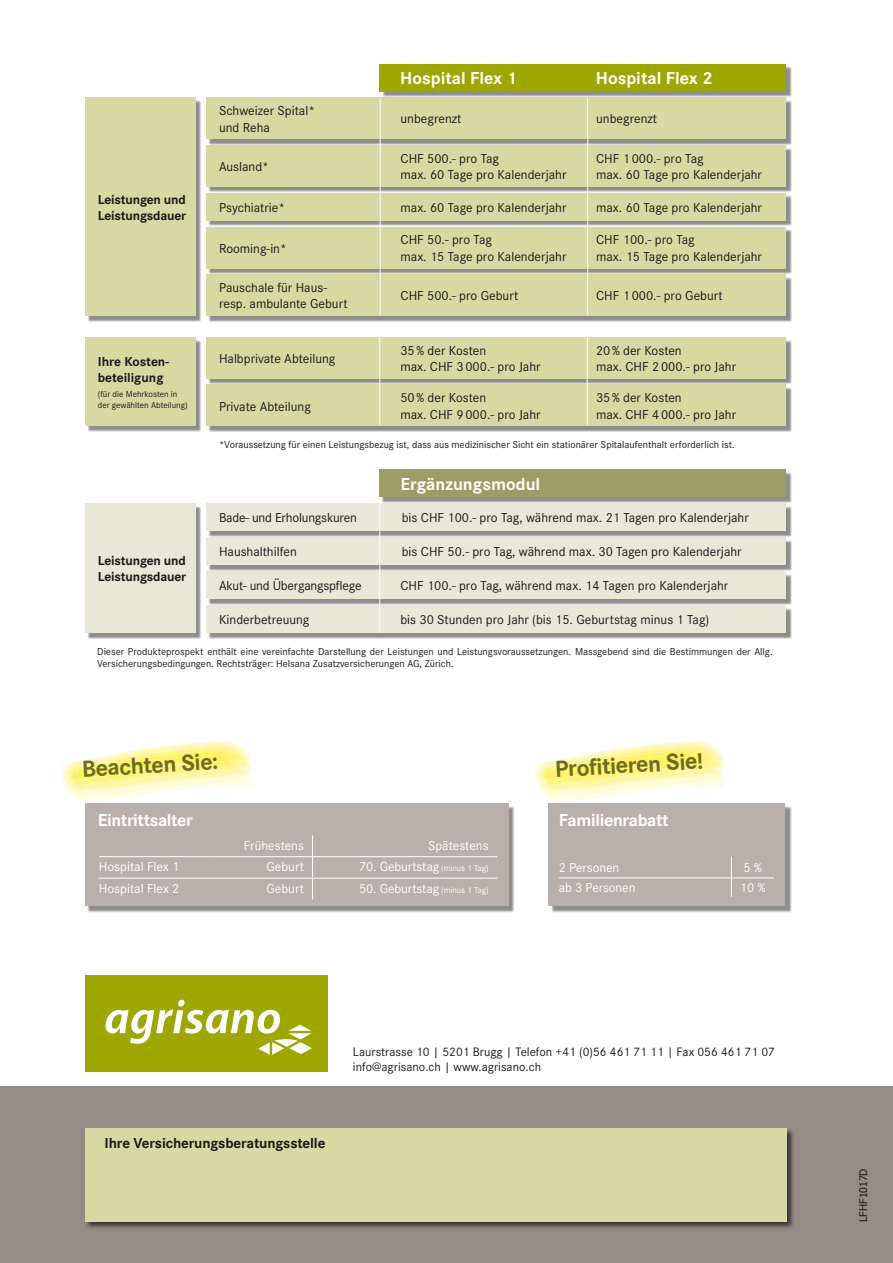
<style>
.page{position:relative;width:893px;height:1263px;background:#fff}
.page>*{position:absolute;margin:0;border:0;box-sizing:border-box;transform-origin:0 0}
.t1{font:700 24px "Corporate S";color:#6c6d20}
.t2{font:700 18px "Corporate S";letter-spacing:-.005em;color:#fff}
.t3{font:700 15px "Corporate S";letter-spacing:-.01em;color:#1a1a18}
.t4{font:13.5px/16.2px "Corporate S";color:#1a1a18}
.t5{font:13.5px "Corporate S";color:#fff}
.t6{font:700 13.5px/16.2px "Corporate S";letter-spacing:-.015em;color:#1a1a18}
.t7{font:12.75px/15.3px "Corporate S";color:#1a1a18}
.t8{font:10.5px/12.6px "Corporate S";color:#1a1a18}
.t9{font:10.5px "Tahoma";color:#1a1a18}
.t10{font:9px/10.8px "Corporate S";color:#1a1a18}
.s1{font-size:9px}
</style>
<div class="page">
<div style="left:85px;top:975px;width:243px;height:96px;background:#9ea600"></div>
<svg style="left:106px;top:1000px;width:206px;height:55px"></svg>
<div style="left:0;top:1086px;width:893px;height:177px;background:#958c87"></div>
<div style="left:87px;top:806px;width:427px;height:106px;background:#1a1a18;opacity:.5"></div>
<div style="left:85px;top:804px;width:424px;height:102px;background:#b8b0ad"></div>
<div style="left:551px;top:806px;width:240px;height:106px;background:#1a1a18;opacity:.5"></div>
<div style="left:549px;top:804px;width:236px;height:102px;background:#b8b0ad"></div>
<div style="left:85px;top:1128px;width:711px;height:102px;background:#1a1a18;opacity:.75"></div>
<div style="left:85px;top:1128px;width:702px;height:93px;background:#d7d9a3"></div>
<svg style="left:61px;top:741px;width:191px;height:61px"></svg>
<svg style="left:533px;top:741px;width:192px;height:61px"></svg>
<hr style="left:99px;top:856px;width:116px;height:1px;background:#fff">
<hr style="left:215px;top:856px;width:98px;height:1px;background:#fff">
<hr style="left:313px;top:856px;width:184px;height:1px;background:#fff">
<hr style="left:99px;top:878px;width:116px;height:1px;background:#fff">
<hr style="left:215px;top:878px;width:98px;height:1px;background:#fff">
<hr style="left:313px;top:878px;width:184px;height:1px;background:#fff">
<svg style="left:312px;top:835px;width:1px;height:64px"></svg>
<svg style="left:731px;top:857px;width:1px;height:40px"></svg>
<hr style="left:559px;top:877px;width:172px;height:1px;background:#fff">
<hr style="left:731px;top:877px;width:43px;height:1px;background:#fff">
<div style="left:382px;top:66px;width:410px;height:31px;background:#1a1a18;opacity:.5"></div>
<div style="left:380px;top:64px;width:406px;height:27px;background:#9ea600"></div>
<div style="left:88px;top:100px;width:114px;height:222px;background:#1a1a18;opacity:.5"></div>
<div style="left:85px;top:98px;width:111px;height:218px;background:#d7d9a3"></div>
<div style="left:209px;top:100px;width:583px;height:45px;background:#1a1a18;opacity:.5"></div>
<div style="left:206px;top:98px;width:580px;height:41px;background:#d7d9a3"></div>
<div style="left:209px;top:148px;width:583px;height:45px;background:#1a1a18;opacity:.5"></div>
<div style="left:206px;top:145px;width:580px;height:42px;background:#d7d9a3"></div>
<div style="left:209px;top:195px;width:583px;height:32px;background:#1a1a18;opacity:.5"></div>
<div style="left:206px;top:193px;width:580px;height:28px;background:#d7d9a3"></div>
<div style="left:209px;top:229px;width:583px;height:45px;background:#1a1a18;opacity:.5"></div>
<div style="left:206px;top:227px;width:580px;height:41px;background:#d7d9a3"></div>
<div style="left:209px;top:277px;width:583px;height:45px;background:#1a1a18;opacity:.5"></div>
<div style="left:206px;top:275px;width:580px;height:41px;background:#d7d9a3"></div>
<hr style="left:380px;top:98px;width:1px;height:218px;background:#fff">
<hr style="left:587px;top:98px;width:1px;height:218px;background:#fff">
<div style="left:88px;top:340px;width:114px;height:92px;background:#1a1a18;opacity:.5"></div>
<div style="left:85px;top:337px;width:111px;height:89px;background:#d7d9a3"></div>
<div style="left:209px;top:340px;width:583px;height:44px;background:#1a1a18;opacity:.5"></div>
<div style="left:206px;top:337px;width:580px;height:41px;background:#d7d9a3"></div>
<div style="left:209px;top:387px;width:583px;height:45px;background:#1a1a18;opacity:.5"></div>
<div style="left:206px;top:385px;width:580px;height:41px;background:#d7d9a3"></div>
<hr style="left:587px;top:337px;width:1px;height:88px;background:#fff">
<hr style="left:379px;top:337px;width:1px;height:88px;background:#fff">
<div style="left:382px;top:472px;width:410px;height:31px;background:#1a1a18;opacity:.5"></div>
<div style="left:379px;top:469px;width:406px;height:28px;background:#9d9c64"></div>
<div style="left:209px;top:506px;width:583px;height:31px;background:#1a1a18;opacity:.5"></div>
<div style="left:206px;top:503px;width:580px;height:28px;background:#e8e7d8"></div>
<div style="left:209px;top:540px;width:583px;height:31px;background:#1a1a18;opacity:.5"></div>
<div style="left:206px;top:537px;width:580px;height:28px;background:#e8e7d8"></div>
<div style="left:209px;top:574px;width:583px;height:31px;background:#1a1a18;opacity:.5"></div>
<div style="left:206px;top:571px;width:580px;height:28px;background:#e8e7d8"></div>
<div style="left:209px;top:608px;width:583px;height:31px;background:#1a1a18;opacity:.5"></div>
<div style="left:206px;top:605px;width:580px;height:28px;background:#e8e7d8"></div>
<hr style="left:379px;top:503px;width:1px;height:130px;background:#fff">
<div style="left:88px;top:506px;width:114px;height:133px;background:#1a1a18;opacity:.5"></div>
<div style="left:85px;top:503px;width:111px;height:130px;background:#e8e7d8"></div>
<p class="t6" style="left:98px;top:192px;width:90px">Leistungen und<br>Leistungsdauer</p>
<p class="t6" style="left:98px;top:353px;width:73px">Ihre Kosten&shy;beteiligung</p>
<p class="t10" style="left:98px;top:389px;width:91px">(für die Mehrkosten in der gewählten Abteilung)</p>
<p class="t6" style="left:98px;top:553px;width:90px">Leistungen und<br>Leistungsdauer</p>
<h2 class="t2" style="left:400px;top:68px;width:118px">Hospital Flex 1</h2>
<h2 class="t2" style="left:596px;top:68px;width:118px">Hospital Flex 2</h2>
<p class="t4" style="left:219px;top:103px;width:98px">Schweizer Spital* und Reha</p>
<p class="t4" style="left:401px;top:111px;width:62px">unbegrenzt</p>
<p class="t4" style="left:596px;top:111px;width:62px">unbegrenzt</p>
<p class="t4" style="left:219px;top:159px;width:51px">Ausland*</p>
<p class="t4" style="left:401px;top:151px;width:167px">CHF 500.- pro Tag<br>max. 60 Tage pro Kalenderjahr</p>
<p class="t4" style="left:596px;top:151px;width:167px">CHF 1000.- pro Tag<br>max. 60 Tage pro Kalenderjahr</p>
<p class="t4" style="left:219px;top:199px;width:68px">Psychiatrie*</p>
<p class="t4" style="left:401px;top:199px;width:167px">max. 60 Tage pro Kalenderjahr</p>
<p class="t4" style="left:596px;top:199px;width:167px">max. 60 Tage pro Kalenderjahr</p>
<p class="t4" style="left:219px;top:240px;width:69px">Rooming-in*</p>
<p class="t4" style="left:401px;top:232px;width:167px">CHF 50.- pro Tag<br>max. 15 Tage pro Kalenderjahr</p>
<p class="t4" style="left:596px;top:232px;width:167px">CHF 100.- pro Tag<br>max. 15 Tage pro Kalenderjahr</p>
<p class="t4" style="left:219px;top:279px;width:130px">Pauschale für Haus&shy;resp. ambulante Geburt</p>
<p class="t4" style="left:401px;top:288px;width:119px">CHF 500.- pro Geburt</p>
<p class="t4" style="left:596px;top:288px;width:128px">CHF 1000.- pro Geburt</p>
<p class="t4" style="left:219px;top:350px;width:118px">Halbprivate Abteilung</p>
<p class="t4" style="left:400px;top:342px;width:142px">35% der Kosten<br>max. CHF 3000.- pro Jahr</p>
<p class="t4" style="left:596px;top:342px;width:142px">20% der Kosten<br>max. CHF 2000.- pro Jahr</p>
<p class="t4" style="left:219px;top:398px;width:93px">Private Abteilung</p>
<p class="t4" style="left:400px;top:390px;width:142px">50% der Kosten<br>max. CHF 9000.- pro Jahr</p>
<p class="t4" style="left:596px;top:390px;width:142px">35% der Kosten<br>max. CHF 4000.- pro Jahr</p>
<p class="t8" style="left:219px;top:438px;width:517px">*Voraussetzung für einen Leistungsbezug ist, dass aus medizinischer Sicht ein stationärer Spitalaufenthalt erforderlich ist.</p>
<h2 class="t2" style="left:401px;top:474px;width:141px">Ergänzungsmodul</h2>
<p class="t4" style="left:219px;top:510px;width:140px">Bade- und Erholungskuren</p>
<p class="t4" style="left:402px;top:510px;width:348px">bis CHF 100.- pro Tag, während max. 21 Tagen pro Kalenderjahr</p>
<p class="t4" style="left:219px;top:544px;width:79px">Haushalthilfen</p>
<p class="t4" style="left:402px;top:544px;width:341px">bis CHF 50.- pro Tag, während max. 30 Tagen pro Kalenderjahr</p>
<p class="t4" style="left:219px;top:578px;width:144px">Akut- und Übergangspflege</p>
<p class="t4" style="left:400px;top:578px;width:329px">CHF 100.- pro Tag, während max. 14 Tagen pro Kalenderjahr</p>
<p class="t4" style="left:219px;top:612px;width:92px">Kinderbetreuung</p>
<p class="t4" style="left:400px;top:612px;width:310px">bis 30 Stunden pro Jahr (bis 15. Geburtstag minus 1 Tag)</p>
<p class="t8" style="left:97px;top:645px;width:677px">Dieser Produkteprospekt enthält eine vereinfachte Darstellung der Leistungen und Leistungsvoraussetzungen. Massgebend sind die Bestimmungen der Allg.<br>Versicherungsbedingungen. Rechtsträger: Helsana Zusatzversicherungen AG, Zürich.</p>
<h1 class="t1" style="left:81px;top:755px;width:138px;rotate:-3deg">Beachten Sie:</h1>
<h1 class="t1" style="left:554px;top:755px;width:150px;rotate:-3deg">Profi tieren Sie!</h1>
<h2 class="t2" style="left:98px;top:810px;width:97px">Eintrittsalter</h2>
<h2 class="t2" style="left:559px;top:810px;width:111px">Familienrabatt</h2>
<p class="t5" style="left:244px;top:838px;width:62px">Frühestens</p>
<p class="t5" style="left:428px;top:838px;width:62px">Spätestens</p>
<p class="t5" style="left:99px;top:859px;width:82px">Hospital Flex 1</p>
<p class="t5" style="left:266px;top:859px;width:39px">Geburt</p>
<p class="t5" style="left:359px;top:859px;width:131px">70. Geburtstag <span class="s1">(minus 1 Tag)</span></p>
<p class="t5" style="left:99px;top:880px;width:82px">Hospital Flex 2</p>
<p class="t5" style="left:266px;top:880px;width:39px">Geburt</p>
<p class="t5" style="left:359px;top:880px;width:131px">50. Geburtstag <span class="s1">(minus 1 Tag)</span></p>
<p class="t5" style="left:559px;top:860px;width:62px">2 Personen</p>
<p class="t5" style="left:743px;top:860px;width:20px">5 %</p>
<p class="t5" style="left:559px;top:880px;width:78px">ab 3 Personen</p>
<p class="t5" style="left:740px;top:880px;width:27px">10 %</p>
<p class="t3" style="left:105px;top:1134px;width:222px">Ihre Versicherungsberatungsstelle</p>
<p class="t7" style="left:353px;top:1044px;width:424px">Laurstrasse 10 | 5201 Brugg | Telefon +41 (0)56 461 71 11 | Fax 056 461 71 07 info@agrisano.ch | www.agrisano.ch</p>
<p class="t9" style="left:856px;top:1222px;width:55px;rotate:-90deg">LFHF1017D</p>
</div>
